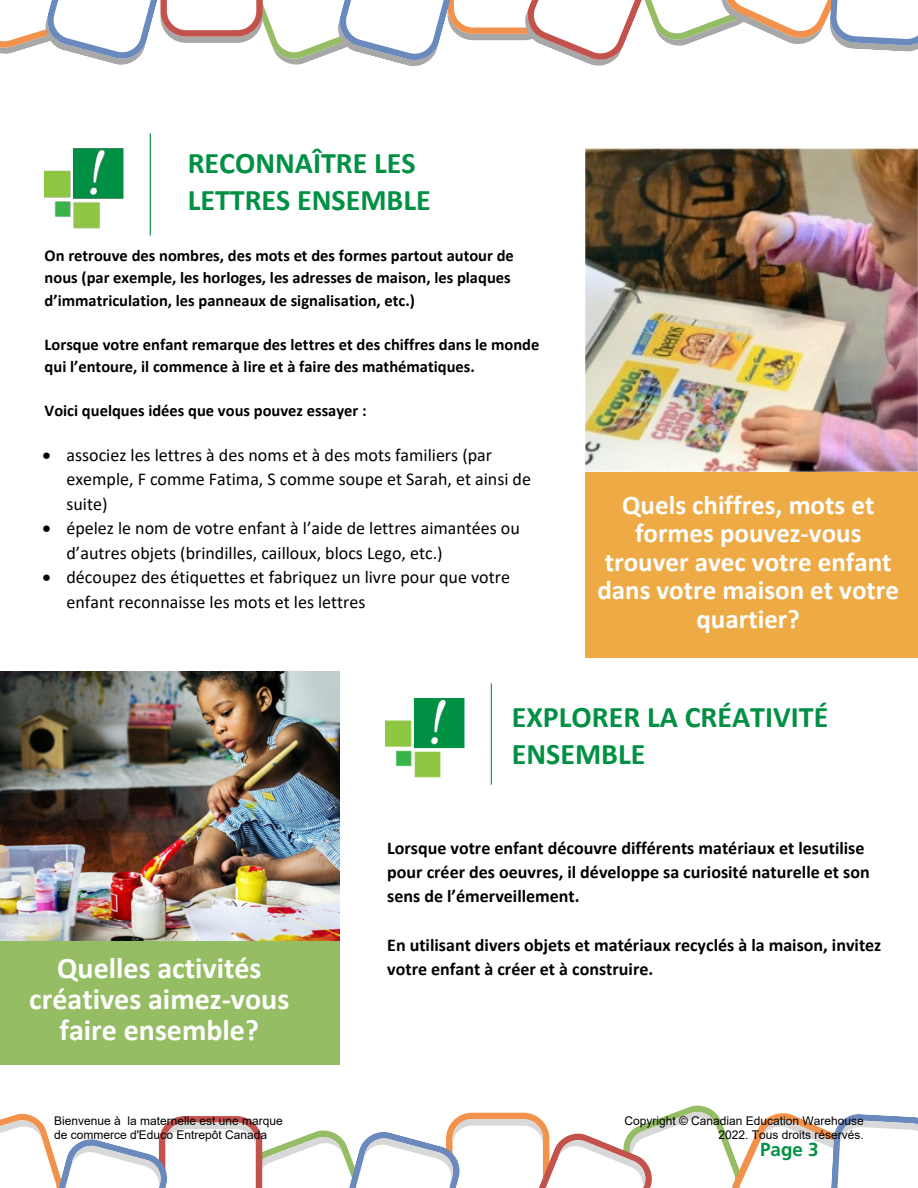
<style>
.page{position:relative;width:918px;height:1188px;background:#fff}
.page>*{position:absolute;margin:0;border:0;box-sizing:border-box;transform-origin:0 0}
.t1{font:700 30px/37.2px "Calibri";color:#009044}
.t2{font:700 30px/31.2px "Calibri";color:#fff;text-align:center}
.t3{font:700 27px/28.3px "Calibri";color:#fff;text-align:center}
.t4{font:700 18.75px "Frutiger LT Std";color:#009044}
.t5{font:18px/24.5px "Calibri";color:#000}
.t6{font:700 18px/24.2px "Calibri";color:#000}
.t7{font:700 16.5px/22.2px "Calibri";color:#000}
.t8{font:12px/14.4px "Arial";color:#000}
</style>
<div class="page">
<img style="left:44px;top:134px;width:106px;height:101px">
<svg style="left:0;top:1105px;width:918px;height:83px"></svg>
<svg style="left:0;top:0;width:918px;height:67px"></svg>
<img style="left:585px;top:148px;width:333px;height:324px">
<div style="left:585px;top:472px;width:333px;height:185px;background:#eeaa45"></div>
<img style="left:0;top:671px;width:340px;height:270px">
<img style="left:386px;top:684px;width:106px;height:101px">
<div style="left:0;top:941px;width:340px;height:124px;background:#95bd64"></div>
<h1 class="t1" style="left:188px;top:144px;width:245px">RECONNAÎTRE LES<br>LETTRES ENSEMBLE</h1>
<p class="t7" style="left:45px;top:244px;width:471px">On retrouve des nombres, des mots et des formes partout autour de nous (par exemple, les horloges, les adresses de maison, les plaques d’immatriculation, les panneaux de signalisation, etc.)</p>
<p class="t7" style="left:45px;top:333px;width:496px">Lorsque votre enfant remarque des lettres et des chiffres dans le monde qui l’entoure, il commence à lire et à faire des mathématiques.</p>
<p class="t7" style="left:45px;top:399px;width:324px">Voici quelques idées que vous pouvez essayer :</p>
<p class="t5" style="left:66px;top:442px;width:466px;text-indent:-24px">• associez les lettres à des noms et à des mots familiers (par exemple, F comme Fatima, S comme soupe et Sarah, et ainsi de suite)</p>
<p class="t5" style="left:66px;top:515px;width:455px;text-indent:-24px">• épelez le nom de votre enfant à l’aide de lettres aimantées ou d’autres objets (brindilles, cailloux, blocs Lego, etc.)</p>
<p class="t5" style="left:66px;top:564px;width:445px;text-indent:-24px">• découpez des étiquettes et fabriquez un livre pour que votre enfant reconnaisse les mots et les lettres</p>
<h2 class="t3" style="left:597px;top:491px;width:303px">Quels chiffres, mots et formes pouvez-vous trouver avec votre enfant dans votre maison et votre quartier?</h2>
<h1 class="t1" style="left:512px;top:698px;width:318px">EXPLORER LA CRÉATIVITÉ<br>ENSEMBLE</h1>
<p class="t6" style="left:387px;top:836px;width:484px">Lorsque votre enfant découvre différents matériaux et lesutilise pour créer des oeuvres, il développe sa curiosité naturelle et son sens de l’émerveillement.</p>
<p class="t6" style="left:387px;top:932px;width:496px">En utilisant divers objets et matériaux recyclés à la maison, invitez</p>
<h1 class="t2" style="left:57px;top:952px;width:206px">Quelles activités</h1>
<p class="t6" style="left:387px;top:956px;width:268px">votre enfant à créer et à construire.</p>
<h1 class="t2" style="left:29px;top:983px;width:262px">créatives aimez-vous faire ensemble?</h1>
<p class="t8" style="left:54px;top:1113px;width:230px">Bienvenue à la maternelle est une marque de commerce d'Educo Entrepôt Canada</p>
<p class="t8" style="left:624px;top:1113px;width:241px;text-align:right">Copyright © Canadian Education Warehouse<br>2022. Tous droits réservés.</p>
<p class="t4" style="left:760px;top:1142px;width:60px">Page 3</p>
</div>
